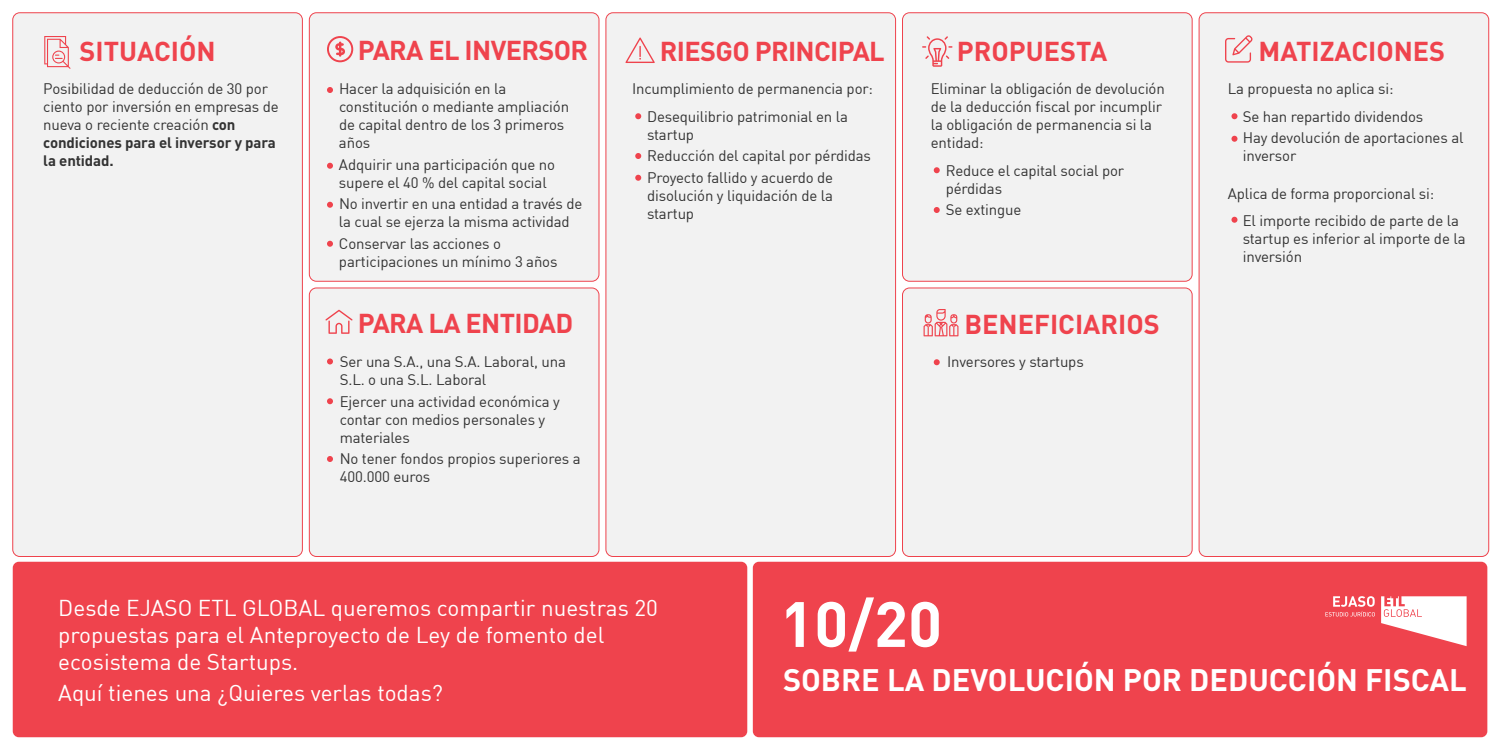
<style>
.page{position:relative;width:1500px;height:750px;background:#fff}
.page>*{position:absolute;margin:0;border:0;box-sizing:border-box;transform-origin:0 0}
.t1{font:700 63px "DIN";color:#fff}
.t2{font:700 30.75px "DIN";color:#fff}
.t3{font:700 27px "DIN";letter-spacing:-.01em;color:#ef434d}
.t4{font:22.5px/27px "DIN";color:#fff}
.t5{font:15px/18px "DIN";letter-spacing:-.01em;color:#333}
.s1{font-weight:700}
</style>
<div class="page">
<div style="left:13px;top:13px;width:289px;height:543px;background:#f2f2f2;border-radius:7px"></div>
<div style="left:12px;top:12px;width:291px;height:545px;border:1px solid #ef434d;border-radius:7px"></div>
<div style="left:13px;top:562px;width:734px;height:175px;background:#ef434d;border-radius:6px"></div>
<div style="left:753px;top:562px;width:734px;height:175px;background:#ef434d;border-radius:6px"></div>
<div style="left:309px;top:13px;width:290px;height:268px;background:#f2f2f2;border-radius:7px"></div>
<div style="left:309px;top:12px;width:290px;height:270px;border:1px solid #ef434d;border-radius:7px"></div>
<div style="left:606px;top:13px;width:290px;height:543px;background:#f2f2f2;border-radius:7px"></div>
<div style="left:606px;top:12px;width:290px;height:545px;border:1px solid #ef434d;border-radius:7px"></div>
<div style="left:903px;top:13px;width:289px;height:268px;background:#f2f2f2;border-radius:7px"></div>
<div style="left:902px;top:12px;width:291px;height:270px;border:1px solid #ef434d;border-radius:7px"></div>
<div style="left:309px;top:288px;width:290px;height:268px;background:#f2f2f2;border-radius:7px"></div>
<div style="left:309px;top:288px;width:290px;height:269px;border:1px solid #ef434d;border-radius:7px"></div>
<div style="left:903px;top:288px;width:289px;height:268px;background:#f2f2f2;border-radius:7px"></div>
<div style="left:902px;top:288px;width:291px;height:269px;border:1px solid #ef434d;border-radius:7px"></div>
<div style="left:1199px;top:13px;width:290px;height:543px;background:#f2f2f2;border-radius:7px"></div>
<div style="left:1199px;top:12px;width:290px;height:545px;border:1px solid #ef434d;border-radius:7px"></div>
<svg style="left:327px;top:87px;width:6px;height:6px"></svg>
<svg style="left:327px;top:163px;width:6px;height:6px"></svg>
<svg style="left:327px;top:202px;width:6px;height:6px"></svg>
<svg style="left:327px;top:241px;width:6px;height:6px"></svg>
<svg style="left:327px;top:358px;width:6px;height:6px"></svg>
<svg style="left:327px;top:398px;width:6px;height:6px"></svg>
<svg style="left:327px;top:456px;width:6px;height:6px"></svg>
<svg style="left:635px;top:113px;width:6px;height:6px"></svg>
<svg style="left:635px;top:153px;width:6px;height:6px"></svg>
<svg style="left:635px;top:175px;width:6px;height:6px"></svg>
<svg style="left:934px;top:167px;width:6px;height:6px"></svg>
<svg style="left:934px;top:207px;width:6px;height:6px"></svg>
<svg style="left:934px;top:359px;width:6px;height:6px"></svg>
<svg style="left:1232px;top:113px;width:6px;height:6px"></svg>
<div style="left:1231px;top:136px;width:7px;height:6px;background:#ef434d;border-radius:50%"></div>
<div style="left:1231px;top:217px;width:7px;height:6px;background:#ef434d;border-radius:50%"></div>
<svg style="left:44px;top:36px;width:27px;height:33px"></svg>
<svg style="left:327px;top:36px;width:26px;height:26px"></svg>
<svg style="left:325px;top:310px;width:28px;height:24px"></svg>
<svg style="left:625px;top:38px;width:30px;height:25px"></svg>
<svg style="left:922px;top:36px;width:30px;height:31px"></svg>
<svg style="left:924px;top:309px;width:35px;height:27px"></svg>
<svg style="left:1225px;top:35px;width:28px;height:28px"></svg>
<svg style="left:1381px;top:596px;width:86px;height:50px"></svg>
<svg style="left:1325px;top:596px;width:50px;height:21px"></svg>
<h3 class="t3" style="left:80px;top:33px;width:138px">SITUACIÓN</h3>
<h3 class="t3" style="left:358px;top:33px;width:232px">PARA EL INVERSOR</h3>
<h3 class="t3" style="left:660px;top:33px;width:226px">RIESGO PRINCIPAL</h3>
<h3 class="t3" style="left:957px;top:33px;width:152px">PROPUESTA</h3>
<p class="t5" style="left:43px;top:79px;width:237px">Posibilidad de deducción de 30 por ciento por inversión en empresas de nueva o reciente creación <span class="s1">con condiciones para el inversor y para la entidad.</span></p>
<p class="t5" style="left:647px;top:74px;width:228px;line-height:27.8px;text-indent:-15px">Incumplimiento de permanencia por:<br>Desequilibrio patrimonial en la</p>
<p class="t5" style="left:339px;top:79px;width:232px">Hacer la adquisición en la constitución o mediante ampliación de capital dentro de los 3 primeros años</p>
<p class="t5" style="left:339px;top:155px;width:218px">Adquirir una participación que no supere el 40 % del capital social</p>
<p class="t5" style="left:339px;top:195px;width:245px">No invertir en una entidad a través de la cual se ejerza la misma actividad</p>
<p class="t5" style="left:339px;top:234px;width:220px">Conservar las acciones o participaciones un mínimo 3 años</p>
<p class="t5" style="left:647px;top:123px;width:225px;line-height:21.8px">startup<br>Reducción del capital por pérdidas<br>Proyecto fallido y acuerdo de</p>
<p class="t5" style="left:647px;top:186px;width:187px">disolución y liquidación de la startup</p>
<h3 class="t3" style="left:358px;top:306px;width:217px">PARA LA ENTIDAD</h3>
<p class="t5" style="left:340px;top:352px;width:228px">Ser una S.A., una S.A. Laboral, una<br>S.L. o una S.L. Laboral</p>
<p class="t5" style="left:340px;top:392px;width:222px">Ejercer una actividad económica y contar con medios personales y materiales</p>
<p class="t5" style="left:340px;top:450px;width:242px">No tener fondos propios superiores a<br>400.000 euros</p>
<p class="t5" style="left:931px;top:79px;width:236px">Eliminar la obligación de devolución de la deducción fiscal por incumplir la obligación de permanencia si la entidad:</p>
<p class="t5" style="left:946px;top:161px;width:180px">Reduce el capital social por pérdidas</p>
<p class="t5" style="left:946px;top:201px;width:77px">Se extingue</p>
<h3 class="t3" style="left:964px;top:306px;width:197px">BENEFICIARIOS</h3>
<p class="t5" style="left:947px;top:352px;width:138px">Inversores y startups</p>
<h3 class="t3" style="left:1259px;top:33px;width:188px">MATIZACIONES</h3>
<p class="t5" style="left:1243px;top:74px;width:182px;line-height:27.8px;text-indent:-15px">La propuesta no aplica si:<br>Se han repartido dividendos</p>
<p class="t5" style="left:1243px;top:129px;width:222px">Hay devolución de aportaciones al inversor</p>
<p class="t5" style="left:1243px;top:179px;width:218px;line-height:27.8px;text-indent:-15px">Aplica de forma proporcional si:<br>El importe recibido de parte de la</p>
<p class="t5" style="left:1243px;top:230px;width:224px">startup es inferior al importe de la inversión</p>
<h3 class="t4" style="left:58px;top:594px;width:601px">Desde EJASO ETL GLOBAL queremos compartir nuestras 20 propuestas para el Anteproyecto de Ley de fomento del ecosistema de Startups.</h3>
<h3 class="t4" style="left:58px;top:679px;width:386px">Aquí tienes una ¿Quieres verlas todas?</h3>
<h1 class="t1" style="left:780px;top:583px;width:164px">10/20</h1>
<h2 class="t2" style="left:783px;top:659px;width:685px">SOBRE LA DEVOLUCIÓN POR DEDUCCIÓN FISCAL</h2>
</div>
